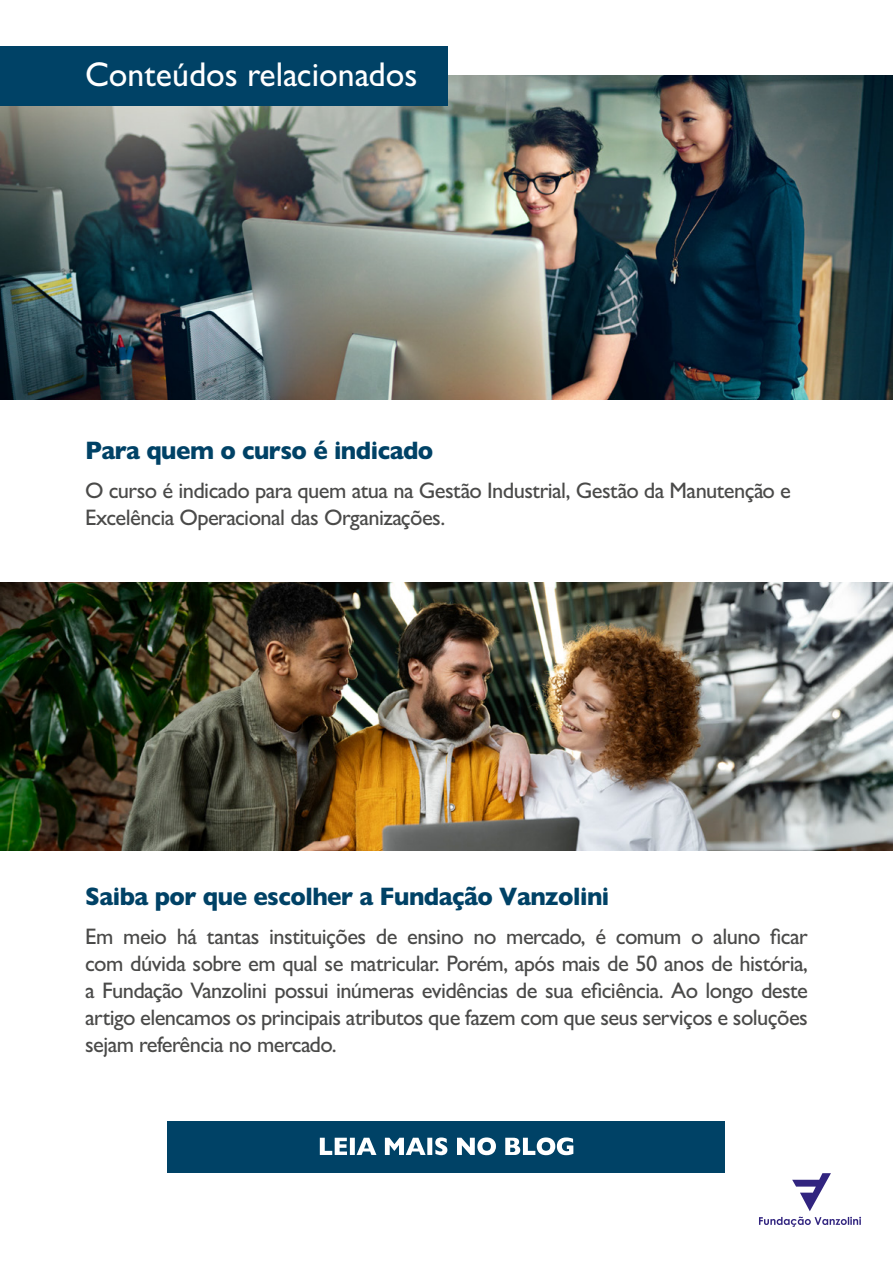
<style>
.page{position:relative;width:893px;height:1263px;background:#fff}
.page>*{position:absolute;margin:0;border:0;box-sizing:border-box;transform-origin:0 0}
.t1{font:500 34.5px "Gill Sans";color:#fff}
.t2{font:800 25.5px "Gill Sans";letter-spacing:-.02em;color:#004266;scale:.95 1}
.t3{font:500 22.5px/27px "Gill Sans";letter-spacing:-.025em;color:#4a4a49}
</style>
<div class="page">
<img style="left:0;top:583px;width:893px;height:268px">
<img style="left:0;top:76px;width:893px;height:323px">
<div style="left:0;top:46px;width:447px;height:60px;background:#004266"></div>
<svg style="left:792px;top:1173px;width:39px;height:38px"></svg>
<svg style="left:759px;top:1217px;width:102px;height:10px"></svg>
<div style="left:168px;top:1121px;width:557px;height:52px;background:#004266"></div>
<svg style="left:320px;top:1137px;width:253px;height:18px"></svg>
<h1 class="t1" style="left:85px;top:54px;width:334px">Conteúdos relacionados</h1>
<p class="t2" style="left:85px;top:435px;width:368px">Para quem o curso é indicado</p>
<p class="t3" style="left:85px;top:477px;width:707px;line-height:26.5px">O curso é indicado para quem atua na Gestão Industrial, Gestão da Manutenção e<br>Excelência Operacional das Organizações.</p>
<p class="t2" style="left:85px;top:881px;width:553px">Saiba por que escolher a Fundação Vanzolini</p>
<p class="t3" style="left:85px;top:923px;width:724px;text-align:justify">Em meio há tantas instituições de ensino no mercado, é comum o aluno ficar com dúvida sobre em qual se matricular. Porém, após mais de 50 anos de história, a Fundação Vanzolini possui inúmeras evidências de sua eficiência. Ao longo deste artigo elencamos os principais atributos que fazem com que seus serviços e soluções sejam referência no mercado.</p>
</div>
